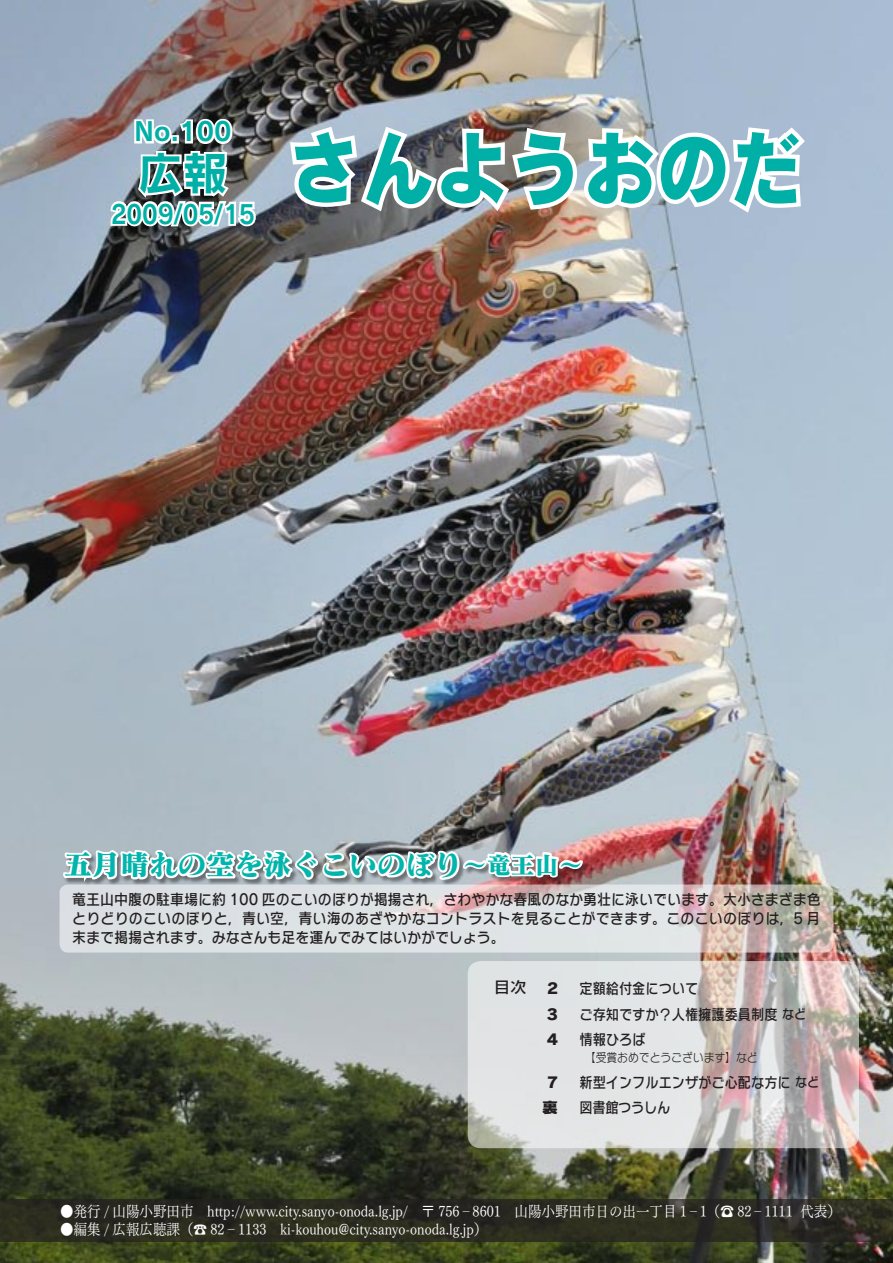
<style>
.page{position:relative;width:893px;height:1263px;background:#fff}
.page>*{position:absolute;margin:0;border:0;box-sizing:border-box;transform-origin:0 0}
.t1{font:82.5px "Rodin Pro EB";color:#00afa5;scale:.89 1}
.t2{font:45px "Rodin Wanpaku Pro B";color:#00afa5}
.t3{font:28.5px "Matisse Pro EB";color:#00b5ac}
.t4{font:25.5px "Rodin Rose Pro B";color:#00afa5;scale:.89 1}
.t5{font:25.5px "Rodin Rose Pro B";color:#00afa5}
.t6{font:15.6px "Rodin NTLG Pro DB";color:#231f20;scale:1.05 1}
.t7{font:15px/18.8px "Rodin NTLG Pro DB";color:#231f20;text-align:justify;scale:.93 1}
.t8{font:15px "Tsuku Min Pro R";color:#fff;scale:.9 1}
.t9{font:14.85px "Rodin NTLG Pro DB";color:#231f20;scale:.89 1}
.t10{font:14.85px "Rodin NTLG Pro DB";letter-spacing:-.02em;color:#231f20;scale:.89 1}
.t11{font:14.85px "Rodin Rose Pro EB";color:#231f20;scale:1.11 1}
.t12{font:12.15px "Rodin NTLG Pro M";color:#231f20;scale:.89 1}
.s1{font-size:24px}
.s2{font-size:13.5px}
.s3{font-family:"Koz Min Pro"}
</style>
<div class="page">
<img style="left:0;top:0;width:893px;height:1263px">
<svg style="left:0;top:1199px;width:893px;height:43px;background:#2b2b20"></svg>
<svg style="left:61px;top:773px;width:524px;height:289px;background:#abb1b3"></svg>
<svg style="left:468px;top:961px;width:391px;height:187px;background:#d6d2d2"></svg>
<svg style="left:60px;top:884px;width:773px;height:68px;background:#d9d7d8"></svg>
<img style="left:285px;top:121px;width:526px;height:315px">
<svg style="left:108px;top:117px;width:150px;height:112px"></svg>
<h3 class="t5" style="left:134px;top:115px;width:99px">No.100</h3>
<h2 class="t2" style="left:138px;top:143px;width:91px">広報</h2>
<h3 class="t4" style="left:111px;top:197px;width:163px">2009/05/15</h3>
<h1 class="t1" style="left:287px;top:112px;width:582px">さんようおのだ</h1>
<h3 class="t3" style="left:64px;top:846px;width:521px">五月晴れの空を泳ぐこいのぼり<span class="s1">〜竜王山〜</span></h3>
<p class="t7" style="left:72px;top:890px;width:806px">竜王山中腹の駐車場に約 100 匹のこいのぼりが掲揚され，さわやかな春風のなか勇壮に泳いでいます。大小さまざま色とりどりのこいのぼりと，青い空，青い海のあざやかなコントラストを見ることができます。このこいのぼりは，5 月末まで掲揚されます。みなさんも足を運んでみてはいかがでしょう。</p>
<p class="t6" style="left:494px;top:977px;width:33px">目次</p>
<p class="t11" style="left:547px;top:978px;width:12px">2</p>
<p class="t9" style="left:579px;top:979px;width:135px">定額給付金について</p>
<p class="t11" style="left:547px;top:1004px;width:12px">3</p>
<p class="t9" style="left:579px;top:1004px;width:256px">ご存知ですか？人権擁護委員制度 <span class="s2">など</span></p>
<p class="t11" style="left:547px;top:1029px;width:12px">4</p>
<p class="t9" style="left:579px;top:1030px;width:76px">情報ひろば</p>
<p class="t12" style="left:579px;top:1049px;width:202px">　【受賞おめでとうございます】など</p>
<p class="t11" style="left:547px;top:1072px;width:12px">7</p>
<p class="t9" style="left:579px;top:1072px;width:271px">新型インフルエンザがご心配な方に<span class="s2">など</span></p>
<p class="t11" style="left:542px;top:1097px;width:16px">裏</p>
<p class="t10" style="left:579px;top:1098px;width:104px">図書館つうしん</p>
<p class="t8" style="left:60px;top:1197px;width:869px">●発行 / 山陽小野田市　http://www.city.sanyo-onoda.lg.jp/　〒 756‐8601　山陽小野田市日の出一丁目 1‐1（☎ 82‐1111 代表）</p>
<p class="t8" style="left:60px;top:1215px;width:476px">●編集 / 広報広聴課（<span class="s3">☎</span> 82‐1133　ki-kouhou@city.sanyo-onoda.lg.jp）</p>
</div>
